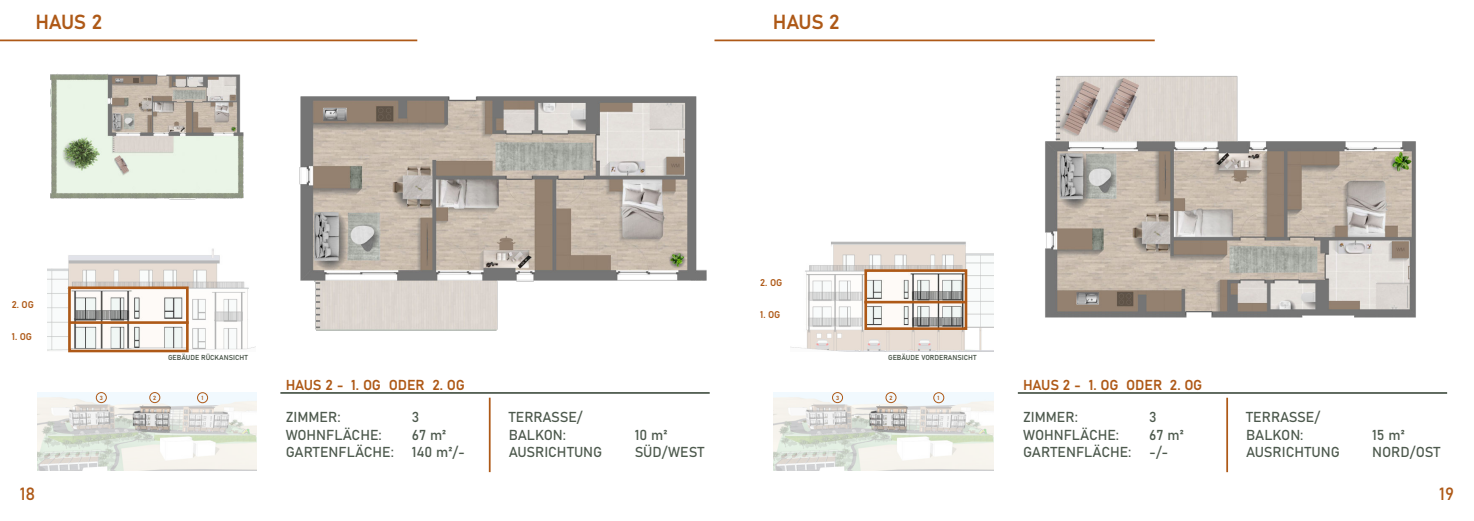
<style>
.page{position:relative;width:1474px;height:521px;background:#fff}
.page>*{position:absolute;margin:0;border:0;box-sizing:border-box;transform-origin:0 0}
.t1{font:20.12px "Bahnschrift";letter-spacing:-.02em;color:#ae5917}
.t2{font:17.5px "Bahnschrift";color:#ae5917}
.t3{font:14.26px/17.6px "Bahnschrift";color:#4d594d}
.t4{font:14.26px "Bahnschrift";letter-spacing:-.015em;color:#ae5917}
.t5{font:9.71px "Bahnschrift";letter-spacing:-.02em;color:#ae5917}
.t6{font:7.09px "Bahnschrift";letter-spacing:-.01em;color:#4d594d}
.t7{font:5.95px "Bahnschrift";color:#ae5917}
</style>
<div class="page">
<img style="left:299px;top:96px;width:408px;height:235px">
<hr style="left:0;top:40px;width:417px;height:1px;background:#ae5917">
<img style="left:50px;top:73px;width:194px;height:127px">
<img style="left:48px;top:248px;width:207px;height:103px">
<img style="left:72px;top:290px;width:113px;height:58px">
<div style="left:68px;top:286px;width:121px;height:66px;border:3px solid #ae5917"></div>
<hr style="left:69px;top:321px;width:120px;height:3px;background:#ae5917">
<hr style="left:489px;top:398px;width:1px;height:74px;background:#ae5917">
<hr style="left:280px;top:392px;width:429px;height:2px;background:#4d594d">
<img style="left:37px;top:392px;width:220px;height:79px">
<div style="left:197px;top:392px;width:11px;height:11px;border:1px solid #ae5917;border-radius:50%"></div>
<div style="left:149px;top:392px;width:11px;height:11px;border:1px solid #ae5917;border-radius:50%"></div>
<div style="left:96px;top:392px;width:11px;height:11px;border:1px solid #ae5917;border-radius:50%"></div>
<img style="left:1045px;top:76px;width:371px;height:242px">
<hr style="left:714px;top:40px;width:440px;height:1px;background:#ae5917">
<img style="left:791px;top:241px;width:202px;height:110px">
<img style="left:868px;top:273px;width:95px;height:53px">
<div style="left:864px;top:269px;width:103px;height:61px;border:3px solid #ae5917"></div>
<hr style="left:864px;top:301px;width:101px;height:2px;background:#ae5917">
<hr style="left:1226px;top:398px;width:1px;height:74px;background:#ae5917">
<hr style="left:1017px;top:392px;width:429px;height:2px;background:#4d594d">
<img style="left:773px;top:392px;width:220px;height:79px">
<div style="left:933px;top:392px;width:11px;height:11px;border:1px solid #ae5917;border-radius:50%"></div>
<div style="left:885px;top:392px;width:11px;height:11px;border:1px solid #ae5917;border-radius:50%"></div>
<div style="left:832px;top:392px;width:10px;height:11px;border:1px solid #ae5917;border-radius:50%"></div>
<h1 class="t1" style="left:35px;top:12px;width:68px">HAUS 2</h1>
<h1 class="t1" style="left:773px;top:12px;width:68px">HAUS 2</h1>
<p class="t5" style="left:12px;top:300px;width:24px">2. OG</p>
<p class="t5" style="left:12px;top:332px;width:22px">1. OG</p>
<p class="t2" style="left:20px;top:485px;width:17px">18</p>
<p class="t6" style="left:168px;top:354px;width:81px">GEBÄUDE RÜCKANSICHT</p>
<p class="t7" style="left:100px;top:394px;width:5px">3</p>
<p class="t7" style="left:153px;top:394px;width:5px">2</p>
<p class="t7" style="left:201px;top:395px;width:3px">1</p>
<p class="t4" style="left:286px;top:377px;width:181px">HAUS 2 - 1. OG ODER 2. OG</p>
<p class="t3" style="left:286px;top:408px;width:56px">ZIMMER:</p>
<p class="t3" style="left:412px;top:408px;width:9px">3</p>
<p class="t3" style="left:286px;top:426px;width:98px">WOHNFLÄCHE:</p>
<p class="t3" style="left:286px;top:426px;width:181px;text-indent:126px">67 m²<br>GARTENFLÄCHE: 140 m²/-</p>
<p class="t3" style="left:508px;top:409px;width:75px">TERRASSE/<br>BALKON:</p>
<p class="t3" style="left:634px;top:426px;width:34px">10 m²</p>
<p class="t3" style="left:508px;top:444px;width:95px">AUSRICHTUNG</p>
<p class="t3" style="left:634px;top:444px;width:71px">SÜD/WEST</p>
<p class="t5" style="left:760px;top:278px;width:24px">2. OG</p>
<p class="t5" style="left:760px;top:310px;width:22px">1. OG</p>
<p class="t6" style="left:888px;top:354px;width:90px">GEBÄUDE VORDERANSICHT</p>
<p class="t7" style="left:836px;top:394px;width:5px">3</p>
<p class="t7" style="left:889px;top:394px;width:5px">2</p>
<p class="t7" style="left:937px;top:395px;width:3px">1</p>
<p class="t4" style="left:1023px;top:377px;width:181px">HAUS 2 - 1. OG ODER 2. OG</p>
<p class="t3" style="left:1023px;top:408px;width:56px">ZIMMER:</p>
<p class="t3" style="left:1149px;top:408px;width:9px">3</p>
<p class="t3" style="left:1023px;top:426px;width:98px">WOHNFLÄCHE:</p>
<p class="t3" style="left:1023px;top:426px;width:162px;text-indent:126px">67 m²<br>GARTENFLÄCHE: -/-</p>
<p class="t3" style="left:1246px;top:409px;width:75px">TERRASSE/<br>BALKON:</p>
<p class="t3" style="left:1372px;top:426px;width:34px">15 m²</p>
<p class="t3" style="left:1246px;top:444px;width:95px">AUSRICHTUNG</p>
<p class="t3" style="left:1372px;top:444px;width:70px">NORD/OST</p>
<p class="t2" style="left:1439px;top:485px;width:16px">19</p>
</div>
